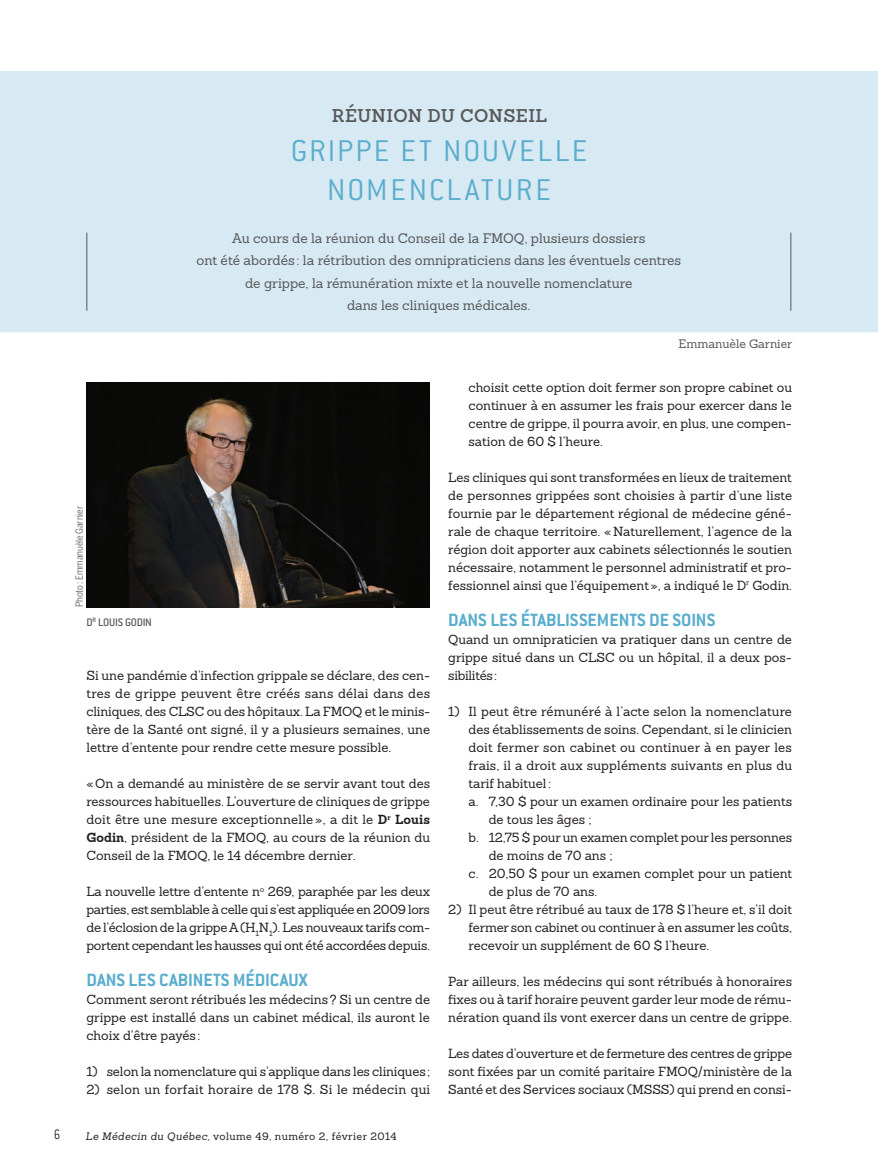
<style>
.page{position:relative;width:878px;height:1175px;background:#fff}
.page>*{position:absolute;margin:0;border:0;box-sizing:border-box;transform-origin:0 0}
.t1{font:300 33px/39px "Conduit ITC";letter-spacing:.07em;color:#5aadcd;text-align:center}
.t2{font:700 19.5px "Conduit ITC";color:#5aadcd}
.t3{font:600 18px "Sanchez Slab";letter-spacing:.02em;color:#57585a}
.t4{font:300 15px "Conduit ITC";color:#231f20;scale:.8 1}
.t5{font:13.5px/22.5px "Sanchez Slab";color:#57585a;text-align:center}
.t6{font:12.9px/18px "Sanchez Slab";color:#231f20;text-align:justify}
.t7{font:12px "Sanchez Slab";color:#57585a}
.t8{font:500 12px "Conduit ITC";letter-spacing:-.025em;color:#57585a}
.t9{font:10.5px "Sanchez Slab";letter-spacing:.04em;color:#231f20}
.t10{font:9.75px "Benton Sans Cond";letter-spacing:-.01em;color:#57585a}
.s1{font-weight:700}
.s2{font-style:italic}
</style>
<div class="page">
<div style="left:0;top:71px;width:878px;height:261px;background:#d7e9f2"></div>
<hr style="left:86px;top:232px;width:1px;height:79px;background:#57585a">
<hr style="left:790px;top:232px;width:1px;height:79px;background:#57585a">
<img style="left:86px;top:382px;width:344px;height:225px">
<h3 class="t3" style="left:332px;top:103px;width:217px">RÉUNION DU CONSEIL</h3>
<h1 class="t1" style="left:291px;top:131px;width:298px">GRIPPE ET NOUVELLE<br>NOMENCLATURE</h1>
<p class="t5" style="left:196px;top:226px;width:486px">Au cours de la réunion du Conseil de la FMOQ, plusieurs dossiers<br>ont été abordés : la rétribution des omnipraticiens dans les éventuels centres de grippe, la rémunération mixte et la nouvelle nomenclature<br>dans les cliniques médicales.</p>
<p class="t7" style="left:678px;top:336px;width:115px">Emmanuèle Garnier</p>
<p class="t10" style="left:74px;top:607px;width:103px;rotate:-90deg">Photo: Emmanuèle Garnier</p>
<p class="t8" style="left:86px;top:615px;width:67px">D<sup>R</sup> LOUIS GODIN</p>
<p class="t6" style="left:86px;top:666px;width:345px;text-align:left">Si une pandémie d’infection grippale se déclare, des cen&shy;tres de grippe peuvent être créés sans délai dans des cliniques, des CLSC ou des hôpitaux. La FMOQ et le minis&shy;tère de la Santé ont signé, il y a plusieurs semaines, une lettre d’entente pour rendre cette mesure possible.</p>
<p class="t6" style="left:86px;top:774px;width:345px">«On a demandé au ministère de se servir avant tout des ressources habituelles. L’ouverture de cliniques de grippe doit être une mesure exceptionnelle », a dit le <span class="s1">D</span><sup>r</sup> <span class="s1">Louis Godin</span>, président de la FMOQ, au cours de la réunion du Conseil de la FMOQ, le 14 décembre dernier.</p>
<p class="t6" style="left:86px;top:882px;width:345px">La nouvelle lettre d’entente n<sup>o</sup> 269, paraphée par les deux parties, est semblable à celle qui s’est appliquée en 2009 lors de l’éclosion de la grippe A (H<sub>1</sub>N<sub>1</sub>). Les nouveaux tarifs com&shy;portent cependant les hausses qui ont été accordées depuis.</p>
<h2 class="t2" style="left:86px;top:968px;width:223px">DANS LES CABINETS MÉDICAUX</h2>
<p class="t6" style="left:86px;top:990px;width:345px">Comment seront rétribués les médecins? Si un centre de grippe est installé dans un cabinet médical, ils auront le choix d’être payés :</p>
<p class="t6" style="left:86px;top:1062px;width:345px">1) selon la nomenclature qui s’applique dans les cliniques;</p>
<p class="t6" style="left:86px;top:1080px;width:345px">2) selon un forfait horaire de 178 $. Si le médecin qui</p>
<p class="t4" style="left:54px;top:1126px;width:9px">6</p>
<p class="t9" style="left:86px;top:1129px;width:312px"><span class="s2">Le Médecin du Québec</span>, volume 49, numéro 2, février 2014</p>
<p class="t6" style="left:468px;top:378px;width:325px">choisit cette option doit fermer son propre cabinet ou continuer à en assumer les frais pour exercer dans le centre de grippe, il pourra avoir, en plus, une compen&shy;sation de 60 $ l’heure.</p>
<p class="t6" style="left:448px;top:468px;width:345px">Les cliniques qui sont transformées en lieux de traitement de personnes grippées sont choisies à partir d’une liste fournie par le département régional de médecine géné&shy;rale de chaque territoire. « Naturellement, l’agence de la région doit apporter aux cabinets sélectionnés le soutien nécessaire, notamment le personnel administratif et pro&shy;fessionnel ainsi que l’équipement», a indiqué le D<sup>r</sup> Godin.</p>
<h2 class="t2" style="left:448px;top:608px;width:268px">DANS LES ÉTABLISSEMENTS DE SOINS</h2>
<p class="t6" style="left:448px;top:630px;width:345px;text-align:left">Quand un omnipraticien va pratiquer dans un centre de grippe situé dans un CLSC ou un hôpital, il a deux pos&shy;sibilités:</p>
<p class="t6" style="left:448px;top:702px;width:345px">1) Il peut être rémunéré à l’acte selon la nomenclature</p>
<p class="t6" style="left:468px;top:720px;width:325px">des établissements de soins. Cependant, si le clinicien</p>
<p class="t6" style="left:468px;top:738px;width:325px">doit fermer son cabinet ou continuer à en payer les</p>
<p class="t6" style="left:468px;top:756px;width:325px">frais, il a droit aux suppléments suivants en plus du</p>
<p class="t6" style="left:468px;top:774px;width:84px">tarif habituel:</p>
<p class="t6" style="left:468px;top:792px;width:325px">a. 7,30 $ pour un examen ordinaire pour les patients</p>
<p class="t6" style="left:489px;top:810px;width:104px">de tous les âges ;</p>
<p class="t6" style="left:468px;top:828px;width:325px">b. 12,75 $ pour un examen complet pour les personnes</p>
<p class="t6" style="left:489px;top:846px;width:125px">de moins de 70 ans ;</p>
<p class="t6" style="left:468px;top:864px;width:325px">c. 20,50 $ pour un examen complet pour un patient</p>
<p class="t6" style="left:489px;top:882px;width:110px">de plus de 70 ans.</p>
<p class="t6" style="left:468px;top:900px;width:325px;text-indent:-20px">2) Il peut être rétribué au taux de 178 $ l’heure et, s’il doit fermer son cabinet ou continuer à en assumer les coûts, recevoir un supplément de 60 $ l’heure.</p>
<p class="t6" style="left:448px;top:972px;width:345px">Par ailleurs, les médecins qui sont rétribués à honoraires fixes ou à tarif horaire peuvent garder leur mode de rému&shy;nération quand ils vont exercer dans un centre de grippe.</p>
<p class="t6" style="left:448px;top:1044px;width:345px">Les dates d’ouverture et de fermeture des centres de grippe sont fixées par un comité paritaire FMOQ/ministère de la Santé et des Services sociaux (MSSS) qui prend en consi-</p>
</div>
